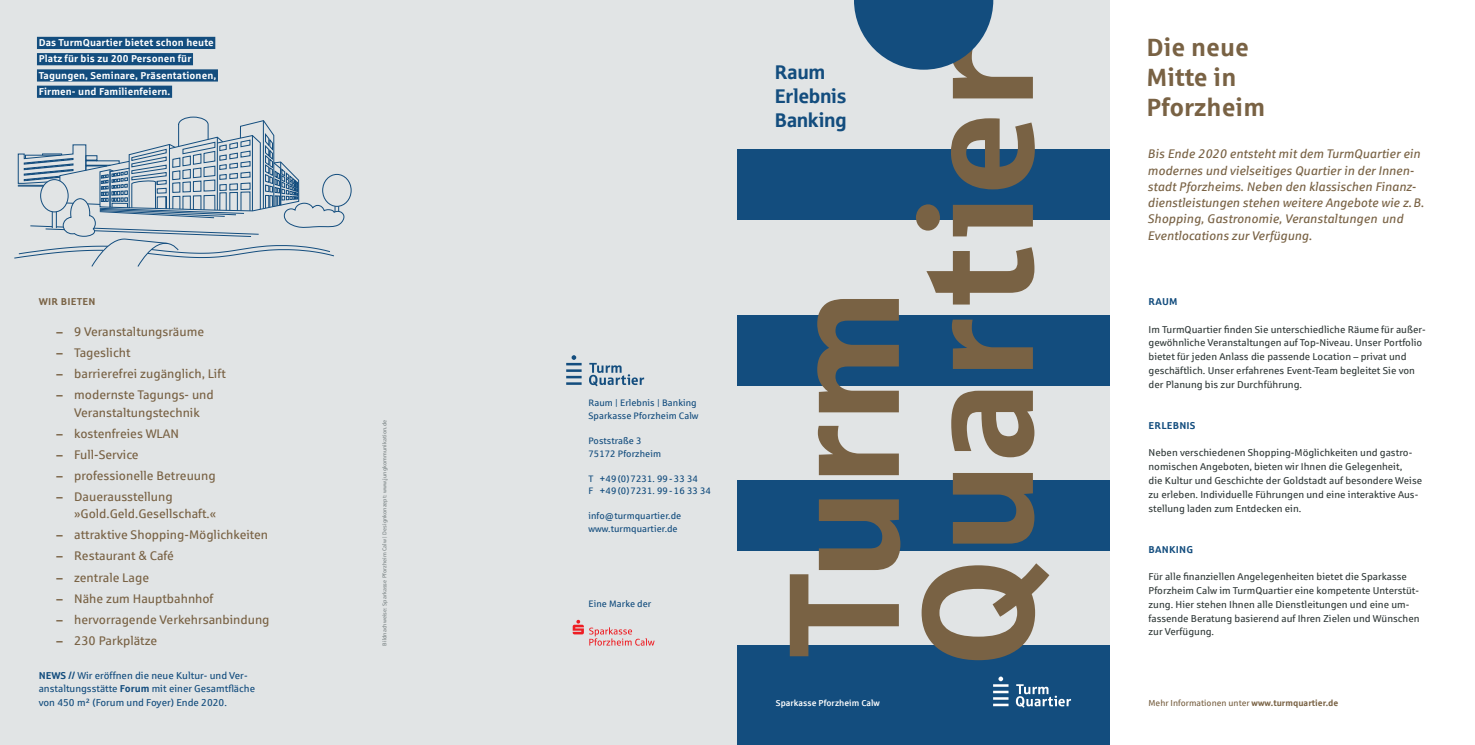
<style>
.page{position:relative;width:1475px;height:745px;background:#fff}
.page>*{position:absolute;margin:0;border:0;box-sizing:border-box;transform-origin:0 0}
.t1{font:700 25px/30px "Sparkasse Rg";color:#796244}
.t2{font:19.88px/23.9px "Sparkasse Head";letter-spacing:.01em;color:#134d7e}
.t3{font:12.5px/17.5px "Sparkasse Rg";color:#796244;text-align:center}
.t4{font:italic 12.5px/16.2px "Sparkasse Rg";color:#796244}
.t5{font:10px/13.8px "Sparkasse Rg";color:#333c3b}
.t6{font:700 10px/16.2px "Sparkasse Rg";letter-spacing:.01em;color:#fff}
.t7{font:10px/13.8px "Sparkasse Rg";color:#134d7e}
.t8{font:700 10px "Sparkasse Rg";letter-spacing:.02em;color:#134d7e}
.t9{font:700 10px "Sparkasse Rg";letter-spacing:.02em;color:#796244}
.t10{font:9.38px/12.5px "Sparkasse Rg";letter-spacing:.005em;color:#134d7e}
.t11{font:8.75px "Sparkasse Rg";color:#796244}
.t12{font:500 8.75px "Sparkasse";color:#fff}
.t13{font:5.62px "Sparkasse Rg";letter-spacing:.01em;color:#8b9393}
.s1{font-weight:700}
</style>
<div class="page">
<div style="left:0;top:0;width:1109px;height:744px;background:#e1e4e5"></div>
<div style="left:737px;top:645px;width:372px;height:99px;background:#134d7e"></div>
<svg style="left:1015px;top:684px;width:55px;height:23px"></svg>
<svg style="left:993px;top:676px;width:15px;height:29px"></svg>
<div style="left:737px;top:149px;width:372px;height:71px;background:#134d7e"></div>
<div style="left:737px;top:314px;width:372px;height:71px;background:#134d7e"></div>
<div style="left:737px;top:480px;width:372px;height:70px;background:#134d7e"></div>
<svg style="left:789px;top:499px;width:111px;height:156px"></svg>
<svg style="left:817px;top:425px;width:81px;height:50px"></svg>
<svg style="left:817px;top:299px;width:81px;height:113px"></svg>
<svg style="left:921px;top:563px;width:128px;height:96px"></svg>
<svg style="left:952px;top:473px;width:82px;height:70px"></svg>
<svg style="left:951px;top:390px;width:83px;height:67px"></svg>
<svg style="left:951px;top:319px;width:81px;height:50px"></svg>
<svg style="left:926px;top:247px;width:108px;height:57px"></svg>
<svg style="left:916px;top:204px;width:116px;height:32px"></svg>
<svg style="left:951px;top:118px;width:83px;height:71px"></svg>
<svg style="left:854px;top:0;width:178px;height:98px"></svg>
<svg style="left:572px;top:619px;width:82px;height:26px"></svg>
<svg style="left:589px;top:362px;width:55px;height:24px"></svg>
<svg style="left:566px;top:355px;width:15px;height:29px"></svg>
<div style="left:37px;top:37px;width:178px;height:12px;background:#134d7e"></div>
<div style="left:37px;top:53px;width:156px;height:12px;background:#134d7e"></div>
<div style="left:37px;top:69px;width:181px;height:12px;background:#134d7e"></div>
<div style="left:37px;top:86px;width:135px;height:12px;background:#134d7e"></div>
<div style="left:322px;top:174px;width:29px;height:32px;border:1px solid #134d7e;border-radius:50%"></div>
<svg style="left:14px;top:117px;width:330px;height:150px"></svg>
<p class="t6" style="left:39px;top:34px;width:179px">Das TurmQuartier bietet schon heute Platz für bis zu 200 Personen für Tagungen, Seminare, Präsentationen, Firmen- und Familienfeiern.</p>
<p class="t9" style="left:39px;top:294px;width:58px">WIR BIETEN</p>
<p class="t3" style="left:56px;top:322px;width:149px"><span class="s1">–</span> 9 Veranstaltungsräume</p>
<p class="t3" style="left:56px;top:343px;width:76px"><span class="s1">–</span> Tageslicht</p>
<p class="t3" style="left:56px;top:364px;width:171px"><span class="s1">–</span> barrierefrei zugänglich, Lift</p>
<p class="t3" style="left:56px;top:385px;width:159px"><span class="s1">–</span> modernste Tagungs- und<br>Veranstaltungstechnik</p>
<p class="t3" style="left:56px;top:424px;width:124px"><span class="s1">–</span> kostenfreies WLAN</p>
<p class="t3" style="left:56px;top:445px;width:84px"><span class="s1">–</span> Full-Service</p>
<p class="t3" style="left:56px;top:466px;width:161px"><span class="s1">–</span> professionelle Betreuung</p>
<p class="t3" style="left:74px;top:487px;width:143px;text-align:left;text-indent:-18px"><span class="s1">–</span> Dauerausstellung »Gold.Geld.Gesellschaft.«</p>
<p class="t3" style="left:56px;top:525px;width:213px"><span class="s1">–</span> attraktive Shopping-Möglichkeiten</p>
<p class="t3" style="left:56px;top:546px;width:119px"><span class="s1">–</span> Restaurant &amp; Café</p>
<p class="t3" style="left:56px;top:567px;width:94px"><span class="s1">–</span> zentrale Lage</p>
<p class="t3" style="left:56px;top:588px;width:158px"><span class="s1">–</span> Nähe zum Hauptbahnhof</p>
<p class="t3" style="left:56px;top:609px;width:214px"><span class="s1">–</span> hervorragende Verkehrsanbindung</p>
<p class="t3" style="left:56px;top:631px;width:102px"><span class="s1">–</span> 230 Parkplätze</p>
<p class="t7" style="left:39px;top:667px;width:218px"><span class="s1">NEWS //</span> Wir eröffnen die neue Kultur- und Ver&shy;anstaltungsstätte <span class="s1">Forum</span> mit einer Gesamtfläche von 450 m² (Forum und Foyer) Ende 2020.</p>
<p class="t13" style="left:381px;top:645px;width:227px;rotate:-90deg">Bildnachweise: Sparkasse Pforzheim Calw | Designkonzept: www.jungkommunikation.de</p>
<h2 class="t2" style="left:775px;top:60px;width:73px">Raum<br>Erlebnis<br>Banking</h2>
<p class="t10" style="left:588px;top:396px;width:111px">Raum | Erlebnis | Banking<br>Sparkasse Pforzheim Calw</p>
<p class="t10" style="left:588px;top:434px;width:74px">Poststraße 3<br>75172 Pforzheim</p>
<p class="t10" style="left:588px;top:471px;width:124px">T +49(0)7231. 99-33 34<br>F +49(0)7231. 99-16 33 34</p>
<p class="t10" style="left:588px;top:509px;width:94px">info@turmquartier.de www.turmquartier.de</p>
<p class="t10" style="left:588px;top:596px;width:64px">Eine Marke der</p>
<p class="t12" style="left:775px;top:697px;width:105px">Sparkasse Pforzheim Calw</p>
<h1 class="t1" style="left:1146px;top:31px;width:120px">Die neue<br>Mitte in<br>Pforzheim</h1>
<p class="t4" style="left:1147px;top:145px;width:278px">Bis Ende 2020 entsteht mit dem TurmQuartier ein modernes und vielseitiges Quartier in der Innen&shy;stadt Pforzheims. Neben den klassischen Finanz&shy;dienstleistungen stehen weitere Angebote wie z.B.<br>Shopping, Gastronomie, Veranstaltungen und Eventlocations zur Verfügung.</p>
<p class="t8" style="left:1148px;top:295px;width:30px">RAUM</p>
<p class="t5" style="left:1148px;top:322px;width:279px">Im TurmQuartier finden Sie unterschiedliche Räume für außer&shy;gewöhnliche Veranstaltungen auf Top-Niveau. Unser Portfolio bietet für jeden Anlass die passende Location – privat und geschäftlich. Unser erfahrenes Event-Team begleitet Sie von der Planung bis zur Durchführung.</p>
<p class="t8" style="left:1148px;top:419px;width:49px">ERLEBNIS</p>
<p class="t5" style="left:1148px;top:445px;width:275px">Neben verschiedenen Shopping-Möglichkeiten und gastro&shy;nomischen Angeboten, bieten wir Ihnen die Gelegenheit,<br>die Kultur und Geschichte der Goldstadt auf besondere Weise zu erleben. Individuelle Führungen und eine interaktive Aus&shy;stellung laden zum Entdecken ein.</p>
<p class="t8" style="left:1148px;top:542px;width:46px">BANKING</p>
<p class="t5" style="left:1148px;top:569px;width:272px">Für alle finanziellen Angelegenheiten bietet die Sparkasse Pforzheim Calw im TurmQuartier eine kompetente Unterstüt&shy;zung. Hier stehen Ihnen alle Dienstleitungen und eine um&shy;fassende Beratung basierend auf Ihren Zielen und Wünschen zur Verfügung.</p>
<p class="t11" style="left:1148px;top:697px;width:191px">Mehr Informationen unter <span class="s1">www.turmquartier.de</span></p>
</div>
